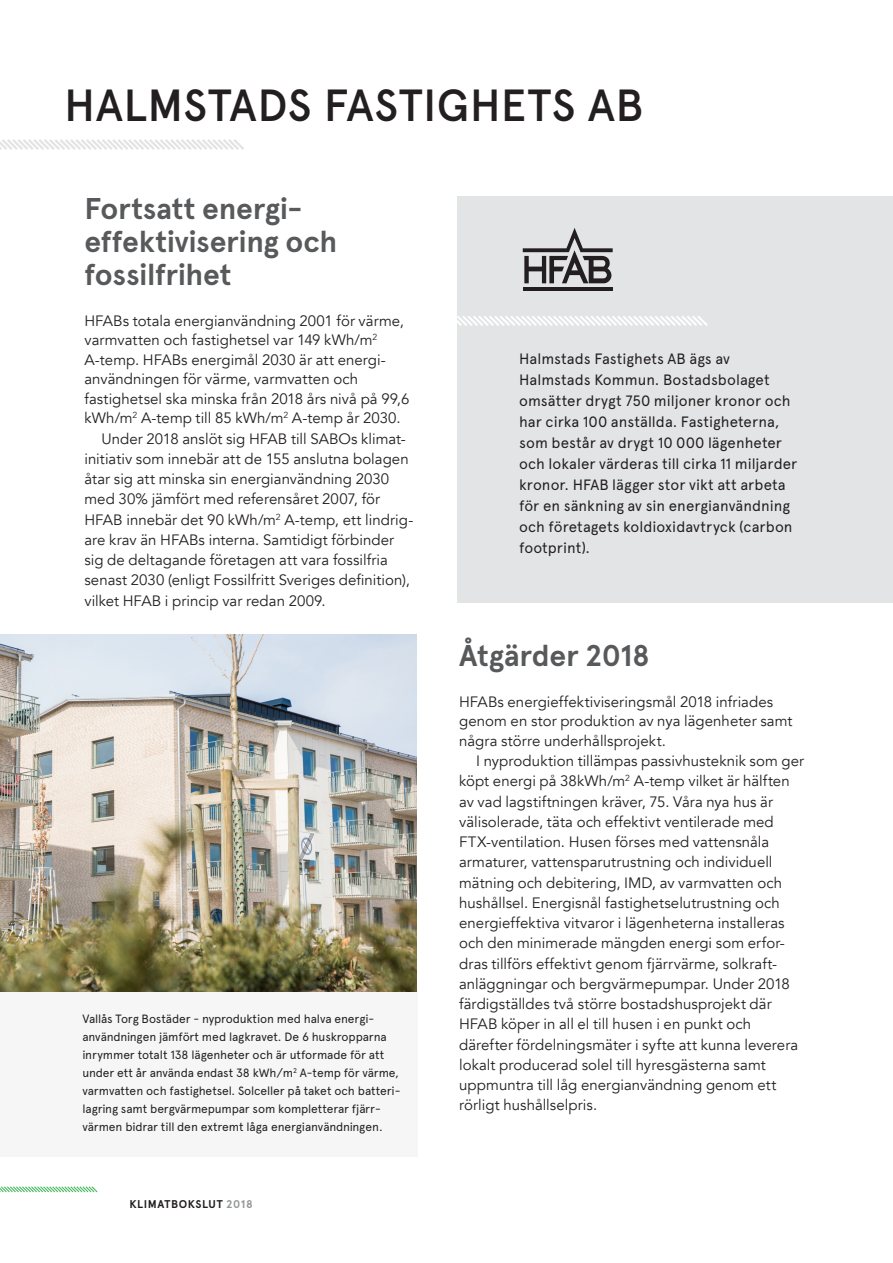
<style>
.page{position:relative;width:893px;height:1263px;background:#fff}
.page>*{position:absolute;margin:0;border:0;box-sizing:border-box;transform-origin:0 0}
.Rubrik_H1{font:500 45px "Apercu";letter-spacing:.01em;color:#231f20}
.Rubrik_H2{font:700 30px/33px "Apercu";letter-spacing:-.01em;color:#58595b}
.Bröd_indrag{font:15px/20.2px "Avenir";letter-spacing:.005em;color:#231f20}
.Bröd{font:15px/19.5px "Avenir";letter-spacing:.005em;color:#231f20}
.Ruttexter{font:15px/21px "Apercu";letter-spacing:.005em;color:#231f20}
.Bildtext{font:12px/18px "Apercu";letter-spacing:-.01em;color:#231f20}
.t1{font:700 11.25px "Apercu";letter-spacing:.05em;color:#231f20}
.s1{color:#949698}
</style>
<div class="page">
<svg style="left:0;top:1186px;width:98px;height:7px"></svg>
<div style="left:458px;top:196px;width:435px;height:407px;background:#e3e4e5"></div>
<div style="left:0;top:989px;width:418px;height:168px;background:#f6f6f7"></div>
<svg style="left:457px;top:313px;width:251px;height:15px"></svg>
<svg style="left:0;top:139px;width:244px;height:11px"></svg>
<img style="left:0;top:634px;width:417px;height:358px">
<hr style="left:523px;top:287px;width:90px;height:4px;background:#231f20">
<svg style="left:523px;top:228px;width:90px;height:55px"></svg>
<p class="Rubrik_H1" style="left:64px;top:78px;width:581px">HALMSTADS FASTIGHETS AB</p>
<p class="Rubrik_H2" style="left:84px;top:192px;width:255px">Fortsatt energi&shy;effektivisering och fossilfrihet</p>
<p class="Bröd" style="left:84px;top:311px;width:327px">HFABs totala energianvändning 2001 för värme, varmvatten och fastighetsel var 149 kWh/m<sup>2<br></sup>A-temp. HFABs energimål 2030 är att energi&shy;användningen för värme, varmvatten och fastighetsel ska minska från 2018 års nivå på 99,6 kWh/m<sup>2</sup> A-temp till 85 kWh/m<sup>2</sup> A-temp år 2030.</p>
<p class="Bröd_indrag" style="left:84px;top:428px;width:330px;text-indent:17px">Under 2018 anslöt sig HFAB till SABOs klimat&shy;initiativ som innebär att de 155 anslutna bolagen åtar sig att minska sin energianvändning 2030 med 30% jämfört med referensåret 2007, för HFAB innebär det 90 kWh/m<sup>2</sup> A-temp, ett lindrig&shy;are krav än HFABs interna. Samtidigt förbinder sig de deltagande företagen att vara fossilfria senast 2030 (enligt Fossilfritt Sveriges definition), vilket HFAB i princip var redan 2009.</p>
<p class="Bildtext" style="left:82px;top:1010px;width:318px">Vallås Torg Bostäder - nyproduktion med halva energi&shy;användningen jämfört med lagkravet. De 6 huskropparna inrymmer totalt 138 lägenheter och är utformade för att under ett år använda endast 38 kWh/m<sup>2</sup> A-temp för värme, varmvatten och fastighetsel. Solceller på taket och batteri&shy;lagring samt bergvärmepumpar som kompletterar fjärr&shy;värmen bidrar till den extremt låga energianvändningen.</p>
<p class="t1" style="left:129px;top:1198px;width:125px">KLIMATBOKSLUT <span class="s1">2018</span></p>
<p class="Ruttexter" style="left:519px;top:348px;width:280px">Halmstads Fastighets AB ägs av Halmstads Kommun. Bostadsbolaget omsätter drygt 750 miljoner kronor och har cirka 100 anställda. Fastigheterna, som består av drygt 10 000 lägenheter och lokaler värderas till cirka 11 miljarder kronor. HFAB lägger stor vikt att arbeta för en sänkning av sin energianvändning och företagets koldioxidavtryck (carbon footprint).</p>
<p class="Rubrik_H2" style="left:459px;top:639px;width:192px">Åtgärder 2018</p>
<p class="Bröd" style="left:459px;top:692px;width:335px">HFABs energieffektiviseringsmål 2018 infriades genom en stor produktion av nya lägenheter samt några större underhållsprojekt.</p>
<p class="Bröd_indrag" style="left:459px;top:751px;width:347px;text-indent:17px">I nyproduktion tillämpas passivhusteknik som ger köpt energi på 38kWh/m<sup>2</sup> A-temp vilket är hälften av vad lagstiftningen kräver, 75. Våra nya hus är välisolerade, täta och effektivt ventilerade med FTX-ventilation. Husen förses med vattensnåla armaturer, vattensparutrustning och individuell mätning och debitering, IMD, av varmvatten och hushållsel. Energisnål fastighetselutrustning och energieffektiva vitvaror i lägenheterna installeras och den minimerade mängden energi som erfor&shy;dras tillförs effektivt genom fjärrvärme, solkraft&shy;anläggningar och bergvärmepumpar. Under 2018 färdigställdes två större bostadshusprojekt där HFAB köper in all el till husen i en punkt och därefter fördelningsmäter i syfte att kunna leverera lokalt producerad solel till hyresgästerna samt uppmuntra till låg energianvändning genom ett rörligt hushållselpris.</p>
</div>
